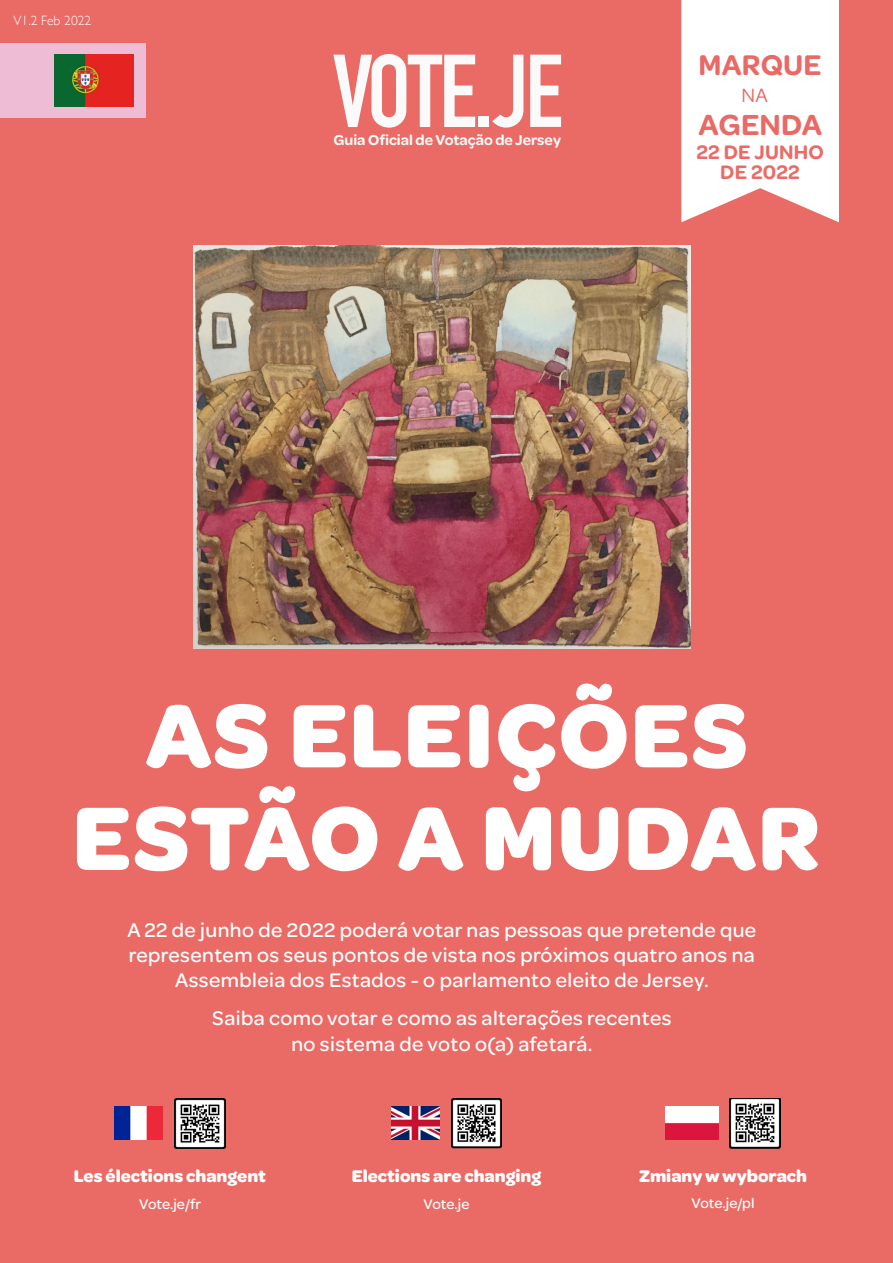
<style>
.page{position:relative;width:893px;height:1263px;background:#ea6b65}
.page>*{position:absolute;margin:0;border:0;box-sizing:border-box;transform-origin:0 0}
.t1{font:700 96px/102.6px "Omnes";letter-spacing:.02em;color:#fff;text-align:center}
.t2{font:600 30.9px "Omnes";letter-spacing:.005em;color:#e96965}
.t3{font:600 30.45px "Omnes";letter-spacing:.005em;color:#e96965}
.t4{font:500 21px/25.2px "Omnes";letter-spacing:.02em;color:#fff;text-align:center}
.t5{font:600 20.85px/19.8px "Omnes";letter-spacing:.01em;color:#eb6a65;text-align:center}
.t6{font:20.55px "Omnes";color:#e96965}
.t7{font:700 18px "Omnes";color:#fff}
.t8{font:600 15.3px "Omnes";color:#fafafa}
.t9{font:500 15px "Omnes";color:#fff}
.t10{font:300 13.5px "Gill Sans";color:#fff}
</style>
<div class="page">
<div style="left:0;top:43px;width:146px;height:75px;background:#efbcd6"></div>
<img style="left:54px;top:54px;width:80px;height:52px">
<img style="left:194px;top:246px;width:496px;height:402px">
<img style="left:115px;top:1107px;width:48px;height:32px">
<img style="left:175px;top:1098px;width:50px;height:50px">
<img style="left:730px;top:1098px;width:50px;height:50px">
<img style="left:666px;top:1107px;width:52px;height:32px">
<svg style="left:530px;top:55px;width:31px;height:72px"></svg>
<svg style="left:333px;top:54px;width:142px;height:74px"></svg>
<svg style="left:492px;top:55px;width:31px;height:73px"></svg>
<div style="left:479px;top:117px;width:10px;height:10px;background:#fafafa"></div>
<svg style="left:681px;top:0;width:158px;height:222px;background:#fdf3f2"></svg>
<img style="left:452px;top:1098px;width:50px;height:50px">
<img style="left:391px;top:1107px;width:48px;height:32px">
<p class="t10" style="left:14px;top:10px;width:79px">V1.2 Feb 2022</p>
<p class="t8" style="left:333px;top:129px;width:229px">Guia Oficial de Votação de Jersey</p>
<p class="t3" style="left:699px;top:44px;width:125px">MARQUE</p>
<p class="t6" style="left:742px;top:82px;width:28px">NA</p>
<p class="t2" style="left:699px;top:103px;width:125px">AGENDA</p>
<p class="t5" style="left:696px;top:141px;width:129px">22 DE JUNHO<br>DE 2022</p>
<p class="t1" style="left:73px;top:678px;width:749px">AS ELEIÇÕES<br>ESTÃO A MUDAR</p>
<p class="t4" style="left:128px;top:916px;width:630px">A 22 de junho de 2022 poderá votar nas pessoas que pretende que representem os seus pontos de vista nos próximos quatro anos na<br>Assembleia dos Estados - o parlamento eleito de Jersey.</p>
<p class="t4" style="left:212px;top:1004px;width:461px">Saiba como votar e como as alterações recentes no sistema de voto o(a) afetará.</p>
<p class="t7" style="left:74px;top:1163px;width:194px">Les élections changent</p>
<p class="t9" style="left:139px;top:1193px;width:63px">Vote.je/fr</p>
<p class="t7" style="left:352px;top:1164px;width:191px">Elections are changing</p>
<p class="t9" style="left:423px;top:1194px;width:47px">Vote.je</p>
<p class="t7" style="left:639px;top:1163px;width:169px">Zmiany w wyborach</p>
<p class="t9" style="left:692px;top:1193px;width:64px">Vote.je/pl</p>
</div>
